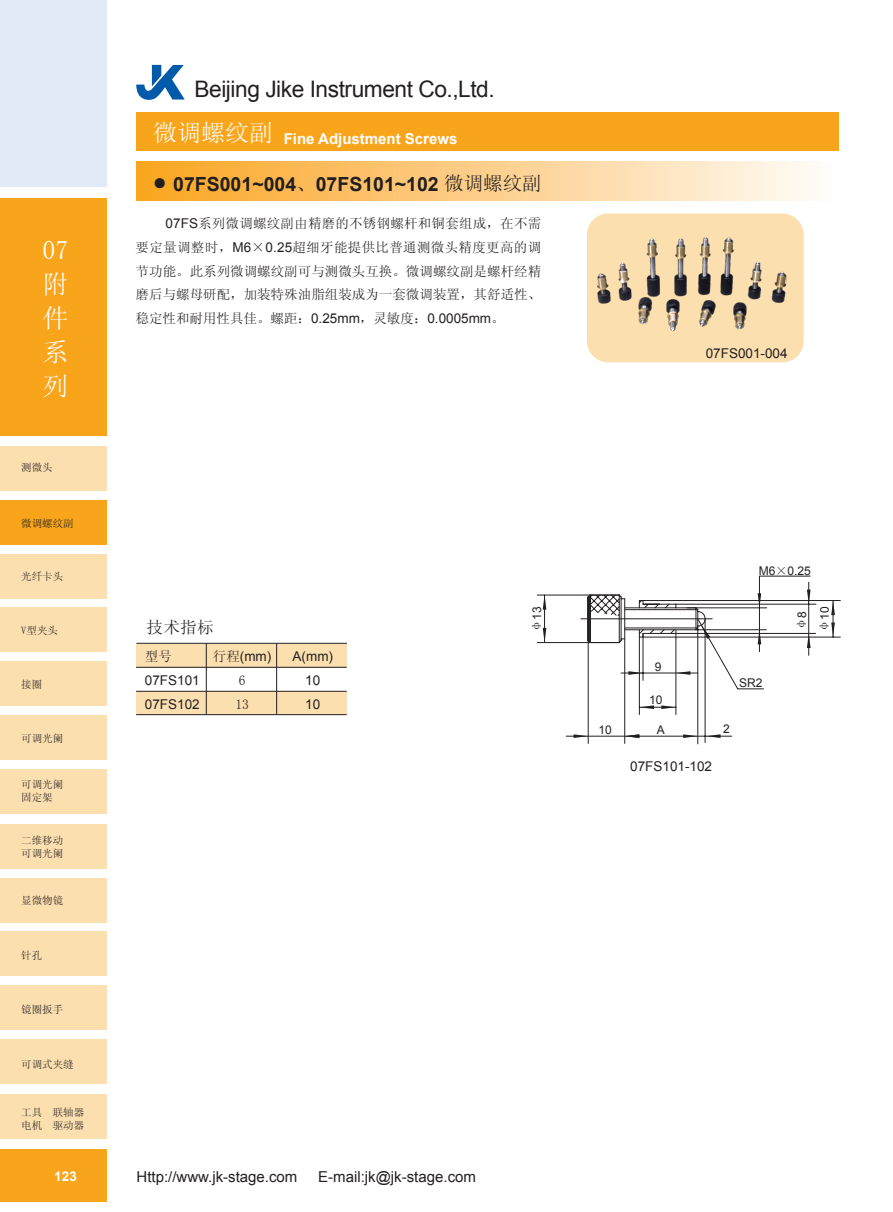
<style>
.page{position:relative;width:893px;height:1212px;background:#fff}
.page>*{position:absolute;margin:0;border:0;box-sizing:border-box;transform-origin:0 0}
.t1{font:25.8px/34px "H Yb 1 gj";color:#fff;text-align:justify}
.t2{font:22.65px "Arial";letter-spacing:-.02em;color:#231f20}
.t3{font:700 19.5px "Arial";color:#231f20}
.t4{font:16.5px "H Yb 1 gj";color:#231f20}
.t5{font:15px "Arial";color:#231f20}
.t6{font:700 15px "Arial";color:#fff}
.t7{font:13.5px/23.9px "H Yb 1 gj";color:#231f20;text-align:justify}
.t8{font:13.5px/23.9px "Arial";color:#231f20}
.t9{font:700 13.5px "Arial";color:#fff}
.t10{font:12px "Arial";color:#231f20}
.t11{font:12px "H Yb 1 gj";color:#231f20}
.t12{font:10.5px/12.8px "H Ye 3 gj";color:#231f20}
.s1{font-family:"H Yb 1 gj";font-weight:400}
.s2{font-family:"Arial"}
.s3{font-family:"H Yb 1 gj"}
</style>
<div class="page">
<div style="left:0;top:0;width:106px;height:192px;background:#e1e9f6"></div>
<div style="left:0;top:446px;width:106px;height:44px;background:#fcdfaf"></div>
<div style="left:0;top:500px;width:106px;height:44px;background:#f9a51b"></div>
<div style="left:0;top:554px;width:106px;height:44px;background:#fcdfaf"></div>
<div style="left:0;top:197px;width:106px;height:239px;background:#f9a51b"></div>
<div style="left:0;top:187px;width:106px;height:10px;background:#fff"></div>
<div style="left:0;top:1149px;width:106px;height:53px;background:#f9a51b"></div>
<div style="left:0;top:608px;width:106px;height:44px;background:#fcdfaf"></div>
<div style="left:0;top:662px;width:106px;height:44px;background:#fcdfaf"></div>
<div style="left:0;top:716px;width:106px;height:44px;background:#fcdfaf"></div>
<div style="left:0;top:770px;width:106px;height:44px;background:#fcdfaf"></div>
<div style="left:0;top:825px;width:106px;height:44px;background:#fcdfaf"></div>
<div style="left:0;top:878px;width:106px;height:44px;background:#fcdfaf"></div>
<div style="left:0;top:932px;width:106px;height:44px;background:#fcdfaf"></div>
<div style="left:0;top:986px;width:106px;height:44px;background:#fcdfaf"></div>
<div style="left:0;top:1040px;width:106px;height:44px;background:#fcdfaf"></div>
<div style="left:0;top:1095px;width:106px;height:44px;background:#fcdfaf"></div>
<div style="left:587px;top:213px;width:217px;height:149px;background:#fcdfaf;border-radius:21px"></div>
<div style="left:136px;top:112px;width:702px;height:39px;background:#f9a51b"></div>
<div style="left:136px;top:162px;width:702px;height:39px;background:linear-gradient(to right,#fba420,#fffcfa)"></div>
<div style="left:136px;top:691px;width:211px;height:24px;background:#fcdfaf"></div>
<div style="left:136px;top:644px;width:211px;height:23px;background:#fcdfaf"></div>
<hr style="left:136px;top:643px;width:211px;height:1px;background:#231f20">
<hr style="left:136px;top:667px;width:211px;height:1px;background:#231f20">
<hr style="left:136px;top:691px;width:211px;height:1px;background:#231f20">
<hr style="left:136px;top:714px;width:211px;height:1px;background:#231f20">
<hr style="left:206px;top:643px;width:1px;height:71px;background:#231f20">
<hr style="left:276px;top:643px;width:1px;height:71px;background:#231f20">
<hr style="left:544px;top:595px;width:1px;height:47px;background:#231f20">
<hr style="left:537px;top:595px;width:82px;height:1px;background:#231f20">
<hr style="left:537px;top:642px;width:82px;height:1px;background:#231f20">
<svg style="left:543px;top:628px;width:3px;height:14px"></svg>
<svg style="left:543px;top:595px;width:3px;height:15px"></svg>
<hr style="left:676px;top:604px;width:140px;height:1px;background:#231f20">
<hr style="left:833px;top:600px;width:1px;height:37px;background:#231f20">
<hr style="left:643px;top:637px;width:197px;height:1px;background:#231f20">
<hr style="left:643px;top:600px;width:197px;height:1px;background:#231f20">
<svg style="left:831px;top:601px;width:4px;height:14px"></svg>
<svg style="left:831px;top:622px;width:4px;height:15px"></svg>
<hr style="left:643px;top:633px;width:173px;height:1px;background:#231f20">
<hr style="left:566px;top:736px;width:166px;height:1px;background:#231f20">
<svg style="left:574px;top:576px;width:236px;height:168px"></svg>
<hr style="left:588px;top:597px;width:1px;height:146px;background:#231f20">
<hr style="left:624px;top:599px;width:1px;height:144px;background:#231f20">
<img style="left:587px;top:213px;width:217px;height:141px">
<svg style="left:136px;top:65px;width:49px;height:35px"></svg>
<h1 class="t1" style="left:43px;top:232px;width:27px">07附件系列</h1>
<p class="t12" style="left:21px;top:461px;width:33px">测微头</p>
<p class="t12" style="left:21px;top:517px;width:54px">微调螺纹副</p>
<p class="t12" style="left:21px;top:569px;width:44px">光纤卡头</p>
<p class="t12" style="left:21px;top:623px;width:38px">V型夹头</p>
<p class="t12" style="left:21px;top:678px;width:22px">接圈</p>
<p class="t12" style="left:21px;top:732px;width:44px">可调光阑</p>
<p class="t12" style="left:21px;top:778px;width:44px">可调光阑固定架</p>
<p class="t12" style="left:21px;top:834px;width:44px">二维移动可调光阑</p>
<p class="t12" style="left:21px;top:894px;width:44px">显微物镜</p>
<p class="t12" style="left:21px;top:948px;width:22px">针孔</p>
<p class="t12" style="left:21px;top:1002px;width:44px">镜圈扳手</p>
<p class="t12" style="left:21px;top:1058px;width:54px">可调式夹缝</p>
<p class="t12" style="left:21px;top:1106px;width:65px">工具 联轴器电机 驱动器</p>
<p class="t9" style="left:54px;top:1167px;width:24px">123</p>
<h2 class="t2" style="left:195px;top:74px;width:302px">Beijing Jike Instrument Co.,Ltd.</h2>
<p class="t6" style="left:153px;top:129px;width:306px"><sup>微调螺纹副</sup> Fine Adjustment Screws</p>
<h3 class="t3" style="left:153px;top:172px;width:390px"><sup>●</sup> 07FS001~004<span class="s1">、</span>07FS101~102 <span class="s1">微调螺纹副</span></h3>
<p class="t7" style="left:136px;top:211px;width:407px;text-indent:30px"><span class="s2">07FS</span>系列微调螺纹副由精磨的不锈钢螺杆和铜套组成，在不需要定量调整时，<span class="s2">M6</span>×<span class="s2">0.25</span>超细牙能提供比普通测微头精度更高的调节功能。此系列微调螺纹副可与测微头互换。微调螺纹副是螺杆经精磨后与螺母研配，加装特殊油脂组装成为一套微调装置，其舒适性、稳定性和耐用性具佳。螺距：<span class="s2">0.25mm</span>，灵敏度：<span class="s2">0.0005mm</span>。</p>
<p class="t4" style="left:147px;top:619px;width:68px">技术指标</p>
<p class="t7" style="left:145px;top:644px;width:28px">型号</p>
<p class="t8" style="left:145px;top:668px;width:56px">07FS101<br>07FS102</p>
<p class="t8" style="left:213px;top:645px;width:60px"><span class="s3">行程</span>(mm)</p>
<p class="t7" style="left:235px;top:668px;width:15px">6<br>13</p>
<p class="t8" style="left:293px;top:644px;width:42px;text-align:center">A(mm)<br>10<br>10</p>
<p class="t10" style="left:529px;top:632px;width:27px;rotate:-90deg"><span class="s3">φ</span>13</p>
<p class="t5" style="left:136px;top:1166px;width:162px">Http://www.jk-stage.com</p>
<p class="t5" style="left:318px;top:1166px;width:159px">E-mail:jk@jk-stage.com</p>
<p class="t8" style="left:706px;top:342px;width:83px">07FS001-004</p>
<p class="t10" style="left:759px;top:563px;width:54px">M6<span class="s3">×</span>0.25</p>
<p class="t11" style="left:795px;top:630px;width:20px;rotate:-90deg">φ<span class="s2">8</span></p>
<p class="t10" style="left:817px;top:632px;width:27px;rotate:-90deg"><span class="s3">φ</span>10</p>
<p class="t10" style="left:655px;top:659px;width:8px">9</p>
<p class="t10" style="left:649px;top:691px;width:15px">10</p>
<p class="t10" style="left:598px;top:722px;width:15px">10</p>
<p class="t10" style="left:657px;top:722px;width:9px">A</p>
<p class="t10" style="left:723px;top:721px;width:8px">2</p>
<p class="t8" style="left:630px;top:754px;width:83px">07FS101-102</p>
<p class="t10" style="left:739px;top:675px;width:25px">SR2</p>
</div>
